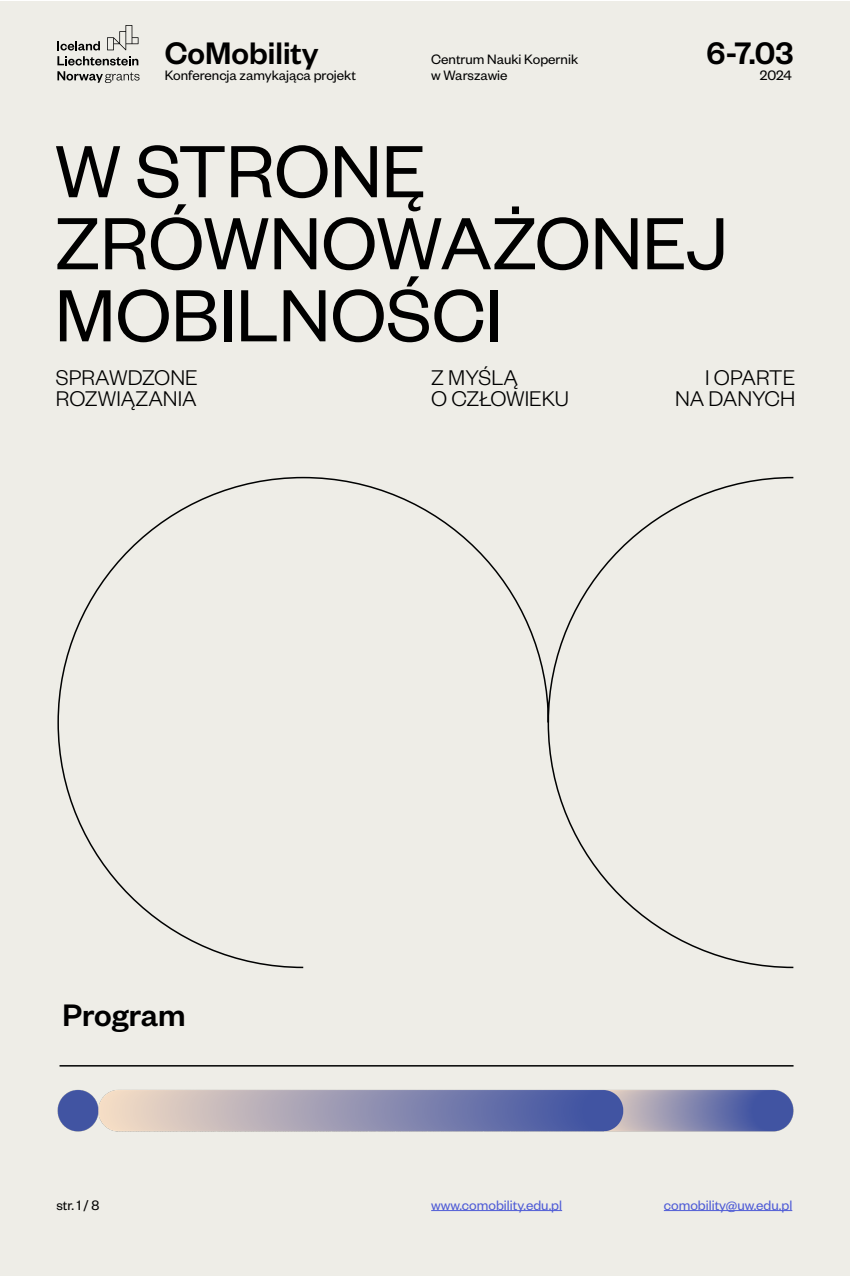
<style>
.page{position:relative;width:851px;height:1276px;background:#fff}
.page>*{position:absolute;margin:0;border:0;box-sizing:border-box;transform-origin:0 0}
.t1{font:500 34.2px "Founders Grotesk";color:#000}
.t2{font:300 23.4px/21px "Founders Grotesk";color:#000}
.t3{font:15px/15.9px "Founders Grotesk";color:#000}
.t4{font:15px "Founders Grotesk";color:#4f5cd6}
</style>
<div class="page">
<div style="left:1px;top:1px;width:849px;height:1274px;background:#eeede7"></div>
<svg style="left:56px;top:145px;width:532px;height:125px"></svg>
<svg style="left:595px;top:218px;width:42px;height:51px"></svg>
<svg style="left:647px;top:218px;width:76px;height:52px"></svg>
<svg style="left:60px;top:290px;width:50px;height:51px"></svg>
<svg style="left:118px;top:289px;width:51px;height:53px"></svg>
<svg style="left:176px;top:290px;width:40px;height:51px"></svg>
<div style="left:224px;top:290px;width:7px;height:51px;background:#000"></div>
<svg style="left:241px;top:290px;width:35px;height:51px"></svg>
<svg style="left:283px;top:290px;width:42px;height:51px"></svg>
<svg style="left:333px;top:276px;width:150px;height:66px"></svg>
<div style="left:490px;top:290px;width:7px;height:51px;background:#000"></div>
<svg style="left:107px;top:25px;width:31px;height:25px"></svg>
<svg style="left:57px;top:41px;width:43px;height:9px"></svg>
<svg style="left:57px;top:56px;width:82px;height:27px"></svg>
<svg style="left:57px;top:476px;width:737px;height:591px"></svg>
<img style="left:57px;top:1089px;width:737px;height:43px">
<hr style="left:431px;top:1210px;width:131px;height:1px;background:#4f5cd6">
<hr style="left:663px;top:1210px;width:129px;height:1px;background:#4f5cd6">
<h1 class="t1" style="left:165px;top:31px;width:155px">CoMobility</h1>
<p class="t3" style="left:165px;top:66px;width:193px">Konferencja zamykająca projekt</p>
<p class="t3" style="left:431px;top:50px;width:148px">Centrum Nauki Kopernik w Warszawie</p>
<h1 class="t1" style="left:706px;top:31px;width:89px">6-7.03</h1>
<p class="t3" style="left:759px;top:66px;width:33px">2024</p>
<h2 class="t2" style="left:56px;top:366px;width:143px">SPRAWDZONE<br>ROZWIĄZANIA</h2>
<h2 class="t2" style="left:431px;top:366px;width:139px">Z MYŚLĄ<br>O CZŁOWIEKU</h2>
<h2 class="t2" style="left:675px;top:366px;width:122px;text-align:right">I OPARTE<br>NA DANYCH</h2>
<h1 class="t1" style="left:63px;top:993px;width:124px">Program</h1>
<p class="t3" style="left:56px;top:1196px;width:44px">str. 1 / 8</p>
<p class="t4" style="left:431px;top:1195px;width:132px">www.comobility.edu.pl</p>
<p class="t4" style="left:663px;top:1195px;width:130px">comobility@uw.edu.pl</p>
</div>
